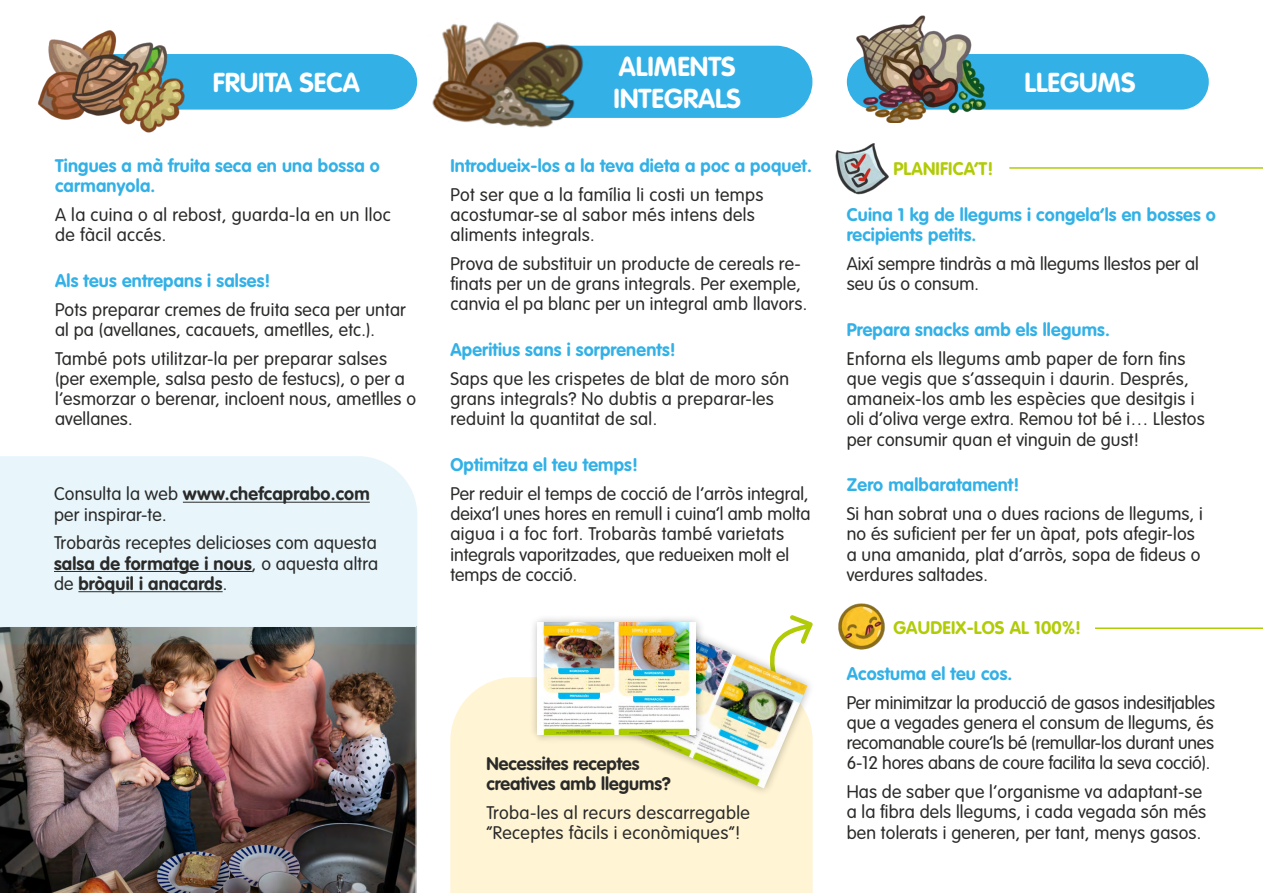
<style>
.page{position:relative;width:1263px;height:893px;background:#fff}
.page>*{position:absolute;margin:0;border:0;box-sizing:border-box;transform-origin:0 0}
.t1{font:700 27px/32.4px "VAG Rounded Std";color:#fff}
.t2{font:300 18px/20.2px "VAG Rounded LT Pro";letter-spacing:.01em;color:#2a2a29}
.t3{font:700 18px/20.2px "VAG Rounded LT Pro";letter-spacing:.01em;color:#33b1e7}
.t4{font:700 18px/20.2px "VAG Rounded LT Pro";color:#2a2a29}
.t5{font:700 18px "VAG Rounded LT Pro";letter-spacing:.01em;color:#b2cb07}
.s1{font-weight:700}
</style>
<div class="page">
<div style="left:847px;top:54px;width:362px;height:56px;background:#33b1e7;border-radius:28px"></div>
<div style="left:450px;top:46px;width:362px;height:72px;background:#33b1e7;border-radius:36px"></div>
<div style="left:55px;top:54px;width:362px;height:56px;background:#33b1e7;border-radius:28px"></div>
<hr style="left:1095px;top:627px;width:168px;height:2px;background:#b2cb07">
<hr style="left:1009px;top:167px;width:254px;height:2px;background:#b2cb07">
<div style="left:450px;top:677px;width:363px;height:216px;background:#fff4d3"></div>
<img style="left:0;top:644px;width:416px;height:249px">
<div style="left:610px;top:616px;width:206px;height:181px;background:#000;opacity:.3"></div>
<img style="left:618px;top:624px;width:189px;height:164px">
<div style="left:529px;top:613px;width:176px;height:130px;background:#000;opacity:.3"></div>
<img style="left:538px;top:622px;width:158px;height:112px">
<img style="left:38px;top:30px;width:156px;height:103px">
<img style="left:432px;top:21px;width:167px;height:107px">
<img style="left:846px;top:15px;width:148px;height:108px">
<img style="left:835px;top:143px;width:54px;height:52px">
<img style="left:838px;top:603px;width:47px;height:47px">
<svg style="left:0;top:456px;width:417px;height:188px;background:#dce9ee"></svg>
<hr style="left:183px;top:502px;width:187px;height:1px;background:#2a2a29">
<hr style="left:54px;top:571px;width:198px;height:1px;background:#2a2a29">
<hr style="left:78px;top:591px;width:145px;height:1px;background:#2a2a29">
<h1 class="t1" style="left:213px;top:68px;width:149px">FRUITA SECA</h1>
<p class="t3" style="left:55px;top:156px;width:326px">Tingues a mà fruita seca en una bossa o carmanyola.</p>
<p class="t2" style="left:55px;top:205px;width:337px">A la cuina o al rebost, guarda-la en un lloc de fàcil accés.</p>
<p class="t3" style="left:55px;top:271px;width:217px">Als teus entrepans i salses!</p>
<p class="t2" style="left:55px;top:300px;width:352px">Pots preparar cremes de fruita seca per untar al pa (avellanes, cacauets, ametlles, etc.).</p>
<p class="t2" style="left:55px;top:349px;width:362px">També pots utilitzar-la per preparar salses (per exemple, salsa pesto de festucs), o per a l’esmorzar o berenar, incloent nous, ametlles o avellanes.</p>
<p class="t2" style="left:54px;top:484px;width:317px">Consulta la web <span class="s1">www.chefcaprabo.com </span>per inspirar-te.</p>
<p class="t2" style="left:54px;top:533px;width:326px;text-align:justify">Trobaràs receptes delicioses com aquesta <span class="s1">salsa de formatge i nous</span>, o aquesta altra de <span class="s1">bròquil i anacards</span>.</p>
<h1 class="t1" style="left:614px;top:51px;width:129px">ALIMENTS<br>INTEGRALS</h1>
<p class="t3" style="left:450px;top:156px;width:363px">Introdueix-los a la teva dieta a poc a poquet.</p>
<p class="t2" style="left:450px;top:185px;width:315px">Pot ser que a la família li costi un temps acostumar-se al sabor més intens dels aliments integrals.</p>
<p class="t2" style="left:450px;top:254px;width:358px">Prova de substituir un producte de cereals re&shy;finats per un de grans integrals. Per exemple, canvia el pa blanc per un integral amb llavors.</p>
<p class="t3" style="left:450px;top:340px;width:227px">Aperitius sans i sorprenents!</p>
<p class="t2" style="left:450px;top:369px;width:340px">Saps que les crispetes de blat de moro són grans integrals? No dubtis a preparar-les reduint la quantitat de sal.</p>
<p class="t3" style="left:450px;top:455px;width:189px">Optimitza el teu temps!</p>
<p class="t2" style="left:450px;top:484px;width:362px">Per reduir el temps de cocció de l’arròs integral, deixa’l unes hores en remull i cuina’l amb molta aigua i a foc fort. Trobaràs també varietats integrals vaporitzades, que redueixen molt el temps de cocció.</p>
<p class="t4" style="left:486px;top:753px;width:186px">Necessites receptes creatives amb llegums?</p>
<p class="t2" style="left:486px;top:803px;width:265px">Troba-les al recurs descarregable “Receptes fàcils i econòmiques”!</p>
<h1 class="t1" style="left:1024px;top:68px;width:112px">LLEGUMS</h1>
<p class="t5" style="left:893px;top:157px;width:101px">PLANIFICA’T!</p>
<p class="t3" style="left:847px;top:205px;width:371px">Cuina 1 kg de llegums i congela’ls en bosses o recipients petits.</p>
<p class="t2" style="left:847px;top:254px;width:354px">Així sempre tindràs a mà llegums llestos per al seu ús o consum.</p>
<p class="t3" style="left:847px;top:320px;width:265px">Prepara snacks amb els llegums.</p>
<p class="t2" style="left:847px;top:349px;width:360px">Enforna els llegums amb paper de forn fins que vegis que s’assequin i daurin. Després, amaneix-los amb les espècies que desitgis i oli d’oliva verge extra. Remou tot bé i… Llestos per consumir quan et vinguin de gust!</p>
<p class="t3" style="left:847px;top:475px;width:174px">Zero malbaratament!</p>
<p class="t2" style="left:847px;top:504px;width:358px">Si han sobrat una o dues racions de llegums, i no és suficient per fer un àpat, pots afegir-los a una amanida, plat d’arròs, sopa de fideus o verdures saltades.</p>
<p class="t5" style="left:893px;top:616px;width:189px">GAUDEIX-LOS AL 100%!</p>
<p class="t3" style="left:847px;top:664px;width:167px">Acostuma el teu cos.</p>
<p class="t2" style="left:847px;top:693px;width:370px;text-align:justify">Per minimitzar la producció de gasos indesitjables que a vegades genera el consum de llegums, és recomanable coure’ls bé (remullar-los durant unes 6-12 hores abans de coure facilita la seva cocció).</p>
<p class="t2" style="left:847px;top:782px;width:361px">Has de saber que l’organisme va adaptant-se a la fibra dels llegums, i cada vegada són més ben tolerats i generen, per tant, menys gasos.</p>
</div>
